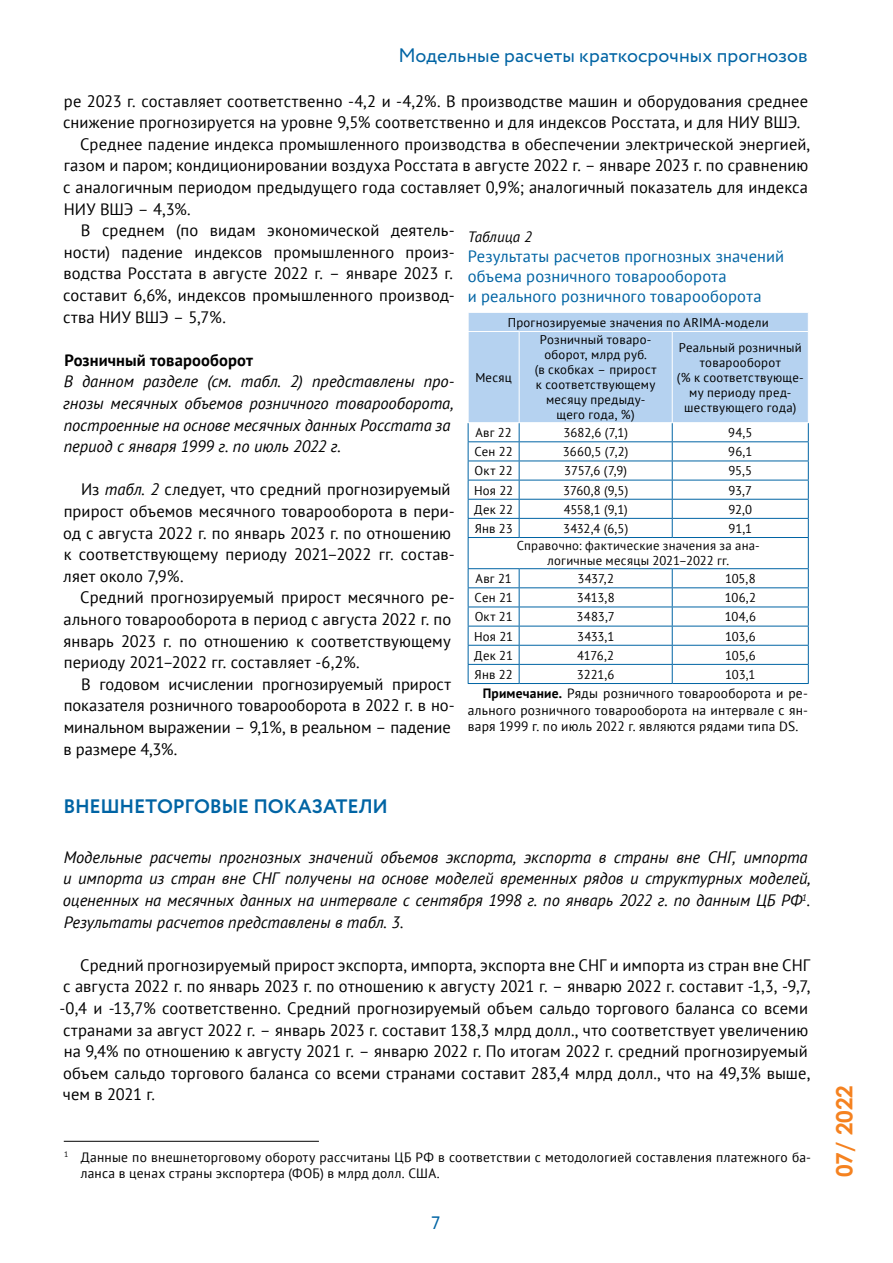
<style>
.page{position:relative;width:893px;height:1263px;background:#fff}
.page>*{position:absolute;margin:0;border:0;box-sizing:border-box;transform-origin:0 0}
.t1{font:700 22.5px "Century Gothic";color:#f58220}
.t2{font:19.5px "Circe";letter-spacing:.005em;color:#0064a4}
.t3{font:700 19.5px "Circe";letter-spacing:-.015em;color:#0064a4}
.t4{font:18px "Circe";color:#0064a4}
.t5{font:16.5px/21.6px "PT Sans";letter-spacing:.005em;color:#000}
.t6{font:italic 16.5px/21.6px "PT Sans";color:#000}
.t7{font:16.5px/19.8px "PT Sans";letter-spacing:.01em;color:#0064a4}
.t8{font:700 16.5px "PT Sans";letter-spacing:.005em;color:#000}
.t9{font:italic 15px "PT Sans";color:#000}
.t10{font:13.5px/16.2px "PT Sans";letter-spacing:.02em;color:#000}
.t11{font:12.75px/15px "PT Sans";letter-spacing:.02em;color:#000;text-align:center}
.s1{font-style:italic}
.s2{font-weight:700}
</style>
<div class="page">
<hr style="left:64px;top:1141px;width:255px;height:1px;background:#000">
<hr style="left:468px;top:537px;width:51px;height:1px;background:#0064a4">
<hr style="left:468px;top:538px;width:1px;height:30px;background:#0064a4">
<hr style="left:519px;top:537px;width:153px;height:1px;background:#0064a4">
<hr style="left:672px;top:537px;width:137px;height:1px;background:#0064a4">
<hr style="left:808px;top:538px;width:1px;height:30px;background:#0064a4">
<hr style="left:468px;top:568px;width:51px;height:1px;background:#0064a4">
<hr style="left:519px;top:568px;width:153px;height:1px;background:#0064a4">
<hr style="left:672px;top:568px;width:137px;height:1px;background:#0064a4">
<hr style="left:468px;top:587px;width:51px;height:1px;background:#0064a4">
<hr style="left:519px;top:587px;width:153px;height:1px;background:#0064a4">
<hr style="left:672px;top:587px;width:137px;height:1px;background:#0064a4">
<hr style="left:468px;top:607px;width:51px;height:1px;background:#0064a4">
<hr style="left:519px;top:607px;width:153px;height:1px;background:#0064a4">
<hr style="left:672px;top:607px;width:137px;height:1px;background:#0064a4">
<hr style="left:468px;top:626px;width:51px;height:1px;background:#0064a4">
<hr style="left:519px;top:626px;width:153px;height:1px;background:#0064a4">
<hr style="left:672px;top:626px;width:137px;height:1px;background:#0064a4">
<hr style="left:468px;top:645px;width:51px;height:1px;background:#0064a4">
<hr style="left:519px;top:645px;width:153px;height:1px;background:#0064a4">
<hr style="left:672px;top:645px;width:137px;height:1px;background:#0064a4">
<hr style="left:468px;top:664px;width:51px;height:1px;background:#0064a4">
<svg style="left:468px;top:569px;width:1px;height:114px"></svg>
<hr style="left:519px;top:664px;width:153px;height:1px;background:#0064a4">
<svg style="left:519px;top:569px;width:1px;height:114px"></svg>
<hr style="left:672px;top:664px;width:137px;height:1px;background:#0064a4">
<svg style="left:672px;top:569px;width:1px;height:114px"></svg>
<svg style="left:808px;top:569px;width:1px;height:114px"></svg>
<hr style="left:468px;top:683px;width:51px;height:1px;background:#0064a4">
<hr style="left:519px;top:683px;width:153px;height:1px;background:#0064a4">
<hr style="left:672px;top:683px;width:137px;height:1px;background:#0064a4">
<svg style="left:468px;top:312px;width:341px;height:225px"></svg>
<hr style="left:468px;top:331px;width:51px;height:1px;background:#fff">
<hr style="left:468px;top:332px;width:1px;height:90px;background:#fff">
<hr style="left:519px;top:331px;width:153px;height:1px;background:#fff">
<hr style="left:519px;top:332px;width:1px;height:90px;background:#fff">
<hr style="left:672px;top:331px;width:137px;height:1px;background:#fff">
<hr style="left:672px;top:332px;width:1px;height:90px;background:#fff">
<hr style="left:808px;top:332px;width:1px;height:90px;background:#fff">
<hr style="left:468px;top:422px;width:51px;height:1px;background:#fff">
<hr style="left:519px;top:422px;width:153px;height:1px;background:#fff">
<hr style="left:672px;top:422px;width:137px;height:1px;background:#fff">
<p class="t2" style="left:398px;top:43px;width:411px">Модельные расчеты краткосрочных прогнозов</p>
<p class="t5" style="left:64px;top:90px;width:746px">ре 2023 г. составляет соответственно -4,2 и -4,2%. В производстве машин и оборудования среднее</p>
<p class="t5" style="left:63px;top:111px;width:739px">снижение прогнозируется на уровне 9,5% соответственно и для индексов Росстата, и для НИУ ВШЭ.</p>
<p class="t5" style="left:80px;top:133px;width:732px">Среднее падение индекса промышленного производства в обеспечении электрической энергией,</p>
<p class="t5" style="left:64px;top:154px;width:746px">газом и паром; кондиционировании воздуха Росстата в августе 2022 г. – январе 2023 г. по сравнению</p>
<p class="t5" style="left:63px;top:176px;width:746px">с аналогичным периодом предыдущего года составляет 0,9%; аналогичный показатель для индекса</p>
<p class="t5" style="left:64px;top:198px;width:128px">НИУ ВШЭ – 4,3%.</p>
<p class="t5" style="left:81px;top:219px;width:375px">В среднем (по видам экономической деятель-</p>
<p class="t5" style="left:64px;top:241px;width:392px">ности) падение индексов промышленного произ-</p>
<p class="t5" style="left:63px;top:262px;width:391px">водства Росстата в августе 2022 г. – январе 2023 г.</p>
<p class="t5" style="left:63px;top:284px;width:393px">составит 6,6%, индексов промышленного производ-</p>
<p class="t5" style="left:63px;top:306px;width:164px">ства НИУ ВШЭ – 5,7%.</p>
<p class="t8" style="left:64px;top:349px;width:190px">Розничный товарооборот</p>
<p class="t6" style="left:63px;top:371px;width:393px">В данном разделе (см. табл. 2) представлены про&shy;гнозы месячных объемов розничного товарооборота, построенные на основе месячных данных Росстата за период с января 1999 г. по июль 2022 г.</p>
<p class="t5" style="left:63px;top:478px;width:393px;text-indent:18px">Из <span class="s1">табл. 2</span> следует, что средний прогнозируемый прирост объемов месячного товарооборота в пери&shy;од с августа 2022 г. по январь 2023 г. по отношению к соответствующему периоду 2021–2022 гг. состав&shy;ляет около 7,9%.</p>
<p class="t5" style="left:63px;top:586px;width:393px;text-indent:17px">Средний прогнозируемый прирост месячного ре&shy;ального товарооборота в период с августа 2022 г. по январь 2023 г. по отношению к соответствующему периоду 2021–2022 гг. составляет -6,2%.</p>
<p class="t5" style="left:63px;top:673px;width:393px;text-indent:18px">В годовом исчислении прогнозируемый прирост показателя розничного товарооборота в 2022 г. в но&shy;минальном выражении – 9,1%, в реальном – падение в размере 4,3%.</p>
<p class="t9" style="left:468px;top:228px;width:66px">Таблица 2</p>
<p class="t7" style="left:468px;top:246px;width:318px">Результаты расчетов прогнозных значений объема розничного товарооборота<br>и реального розничного товарооборота</p>
<p class="t11" style="left:508px;top:315px;width:262px">Прогнозируемые значения по ARIMA-модели</p>
<p class="t11" style="left:535px;top:332px;width:123px">Розничный товаро&shy;оборот, млрд руб.<br>(в скобках – прирост к соответствующему месяцу предыду&shy;щего года, %)</p>
<p class="t11" style="left:677px;top:340px;width:128px">Реальный розничный товарооборот<br>(% к соответствующе&shy;му периоду пред&shy;шествующего года)</p>
<p class="t11" style="left:475px;top:370px;width:38px">Месяц</p>
<p class="t11" style="left:475px;top:425px;width:38px">Авг 22</p>
<p class="t11" style="left:563px;top:425px;width:66px">3682,6 (7,1)</p>
<p class="t11" style="left:728px;top:425px;width:26px">94,5</p>
<p class="t11" style="left:474px;top:444px;width:40px">Сен 22</p>
<p class="t11" style="left:563px;top:444px;width:67px">3660,5 (7,2)</p>
<p class="t11" style="left:728px;top:444px;width:26px">96,1</p>
<p class="t11" style="left:475px;top:463px;width:40px">Окт 22</p>
<p class="t11" style="left:564px;top:463px;width:64px">3757,6 (7,9)</p>
<p class="t11" style="left:728px;top:463px;width:25px">95,5</p>
<p class="t11" style="left:474px;top:482px;width:41px">Ноя 22</p>
<p class="t11" style="left:563px;top:482px;width:67px">3760,8 (9,5)</p>
<p class="t11" style="left:728px;top:482px;width:25px">93,7</p>
<p class="t11" style="left:474px;top:501px;width:40px">Дек 22</p>
<p class="t11" style="left:564px;top:501px;width:65px">4558,1 (9,1)</p>
<p class="t11" style="left:728px;top:501px;width:25px">92,0</p>
<p class="t11" style="left:475px;top:520px;width:40px">Янв 23</p>
<p class="t11" style="left:563px;top:520px;width:67px">3432,4 (6,5)</p>
<p class="t11" style="left:517px;top:519px;width:245px;line-height:17.7px;text-align:left;text-indent:212px">91,1<br>Справочно: фактические значения за ана-</p>
<p class="t11" style="left:547px;top:553px;width:183px">логичные месяцы 2021–2022 гг.</p>
<p class="t11" style="left:475px;top:571px;width:38px">Авг 21</p>
<p class="t11" style="left:577px;top:571px;width:38px">3437,2</p>
<p class="t11" style="left:725px;top:571px;width:32px">105,8</p>
<p class="t11" style="left:475px;top:590px;width:40px">Сен 21</p>
<p class="t11" style="left:577px;top:590px;width:39px">3413,8</p>
<p class="t11" style="left:725px;top:590px;width:33px">106,2</p>
<p class="t11" style="left:475px;top:609px;width:39px">Окт 21</p>
<p class="t11" style="left:577px;top:609px;width:40px">3483,7</p>
<p class="t11" style="left:725px;top:609px;width:33px">104,6</p>
<p class="t11" style="left:474px;top:628px;width:41px">Ноя 21</p>
<p class="t11" style="left:577px;top:628px;width:39px">3433,1</p>
<p class="t11" style="left:725px;top:628px;width:32px">103,6</p>
<p class="t11" style="left:474px;top:647px;width:40px">Дек 21</p>
<p class="t11" style="left:577px;top:647px;width:38px">4176,2</p>
<p class="t11" style="left:725px;top:647px;width:32px">105,6</p>
<p class="t11" style="left:475px;top:666px;width:40px">Янв 22</p>
<p class="t11" style="left:577px;top:666px;width:39px">3221,6</p>
<p class="t11" style="left:725px;top:666px;width:32px">103,1</p>
<p class="t10" style="left:468px;top:685px;width:342px;text-align:justify;text-indent:15px"><span class="s2">Примечание.</span> Ряды розничного товарооборота и ре&shy;ального розничного товарооборота на интервале с ян&shy;варя 1999 г. по июль 2022 г. являются рядами типа DS.</p>
<p class="t3" style="left:64px;top:793px;width:326px">ВНЕШНЕТОРГОВЫЕ ПОКАЗАТЕЛИ</p>
<p class="t6" style="left:63px;top:846px;width:749px">Модельные расчеты прогнозных значений объемов экспорта, экспорта в страны вне СНГ, импорта и импорта из стран вне СНГ получены на основе моделей временных рядов и структурных моделей, оцененных на месячных данных на интервале с сентября 1998 г. по январь 2022 г. по данным ЦБ РФ<sup>1</sup>.<br>Результаты расчетов представлены в табл. 3.</p>
<p class="t5" style="left:59px;top:954px;width:753px;text-indent:21px">Средний прогнозируемый прирост экспорта, импорта, экспорта вне СНГ и импорта из стран вне СНГ с августа 2022 г. по январь 2023 г. по отношению к августу 2021 г. – январю 2022 г. составит -1,3, -9,7, -0,4 и -13,7% соответственно. Средний прогнозируемый объем сальдо торгового баланса со всеми странами за август 2022 г. – январь 2023 г. составит 138,3 млрд долл., что соответствует увеличению на 9,4% по отношению к августу 2021 г. – январю 2022 г. По итогам 2022 г. средний прогнозируемый объем сальдо торгового баланса со всеми странами составит 283,4 млрд долл., что на 49,3% выше, чем в 2021 г.</p>
<p class="t10" style="left:81px;top:1148px;width:732px;text-indent:-17px"><sup>1</sup> Данные по внешнеторговому обороту рассчитаны ЦБ РФ в соответствии с методологией составления платежного ба&shy;ланса в ценах страны экспортера (ФОБ) в млрд долл. США.</p>
<p class="t4" style="left:431px;top:1211px;width:10px">7</p>
<h1 class="t1" style="left:827px;top:1177px;width:94px;rotate:-90deg">07/ 2022</h1>
</div>
